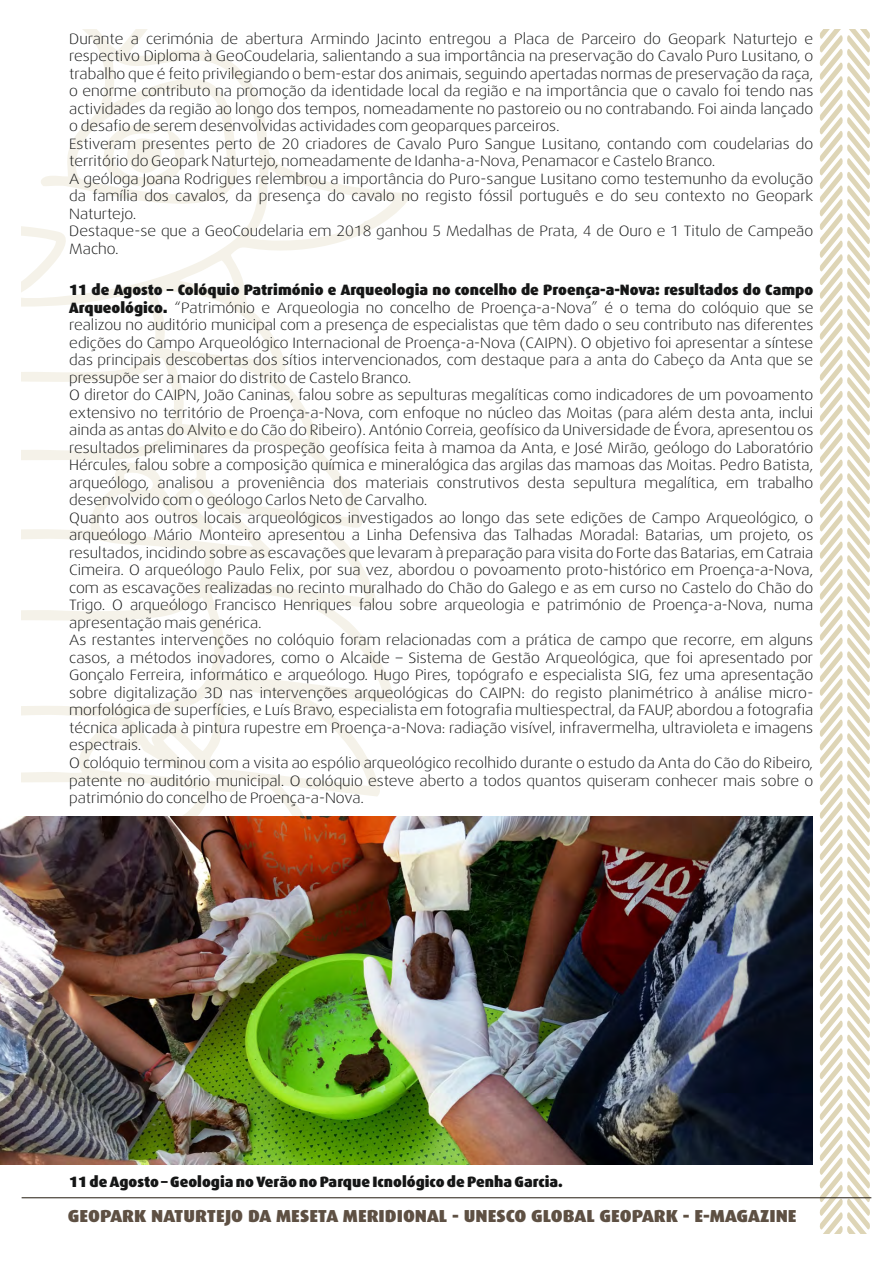
<style>
.page{position:relative;width:893px;height:1263px;background:#fff}
.page>*{position:absolute;margin:0;border:0;box-sizing:border-box;transform-origin:0 0}
.t1{font:900 17.4px "Dax";color:#5e5043;scale:1.06 1}
.t2{font:300 15px/17.5px "Dax Wide";color:#151616}
.t3{font:900 15px "Dax";color:#151616}
.s1{font-family:"Dax";font-weight:900}
.s2{font-family:"Swiss 721 BT";font-weight:900}
</style>
<div class="page">
<svg style="left:22px;top:30px;width:391px;height:786px"></svg>
<svg style="left:96px;top:110px;width:97px;height:90px"></svg>
<svg style="left:22px;top:226px;width:50px;height:68px"></svg>
<svg style="left:820px;top:30px;width:50px;height:1203px"></svg>
<hr style="left:22px;top:1197px;width:849px;height:1px;background:#221a0f">
<img style="left:0;top:816px;width:812px;height:349px">
<p class="t2" style="left:69px;top:30px;width:746px">Durante a cerimónia de abertura Armindo Jacinto entregou a Placa de Parceiro do Geopark Naturtejo e respectivo Diploma à GeoCoudelaria, salientando a sua importância na preservação do Cavalo Puro Lusitano, o trabalho que é feito privilegiando o bem-estar dos animais, seguindo apertadas normas de preservação da raça, o enorme contributo na promoção da identidade local da região e na importância que o cavalo foi tendo nas actividades da região ao longo dos tempos, nomeadamente no pastoreio ou no contrabando. Foi ainda lançado o desafio de serem desenvolvidas actividades com geoparques parceiros.<br>Estiveram presentes perto de 20 criadores de Cavalo Puro Sangue Lusitano, contando com coudelarias do território do Geopark Naturtejo, nomeadamente de Idanha-a-Nova, Penamacor e Castelo Branco.<br>A geóloga Joana Rodrigues relembrou a importância do Puro-sangue Lusitano como testemunho da evolução da família dos cavalos, da presença do cavalo no registo fóssil português e do seu contexto no Geopark Naturtejo.<br>Destaque-se que a GeoCoudelaria em 2018 ganhou 5 Medalhas de Prata, 4 de Ouro e 1 Titulo de Campeão Macho.</p>
<p class="t3" style="left:69px;top:281px;width:746px">11 de Agosto – Colóquio Património e Arqueologia no concelho de Proença-a-Nova: resultados do Campo</p>
<p class="t2" style="left:69px;top:299px;width:746px"><span class="s1">Arqueológico</span><span class="s2">.</span> “Património e Arqueologia no concelho de Proença-a-Nova” é o tema do colóquio que se realizou no auditório municipal com a presença de especialistas que têm dado o seu contributo nas diferentes edições do Campo Arqueológico Internacional de Proença-a-Nova (CAIPN). O objetivo foi apresentar a síntese das principais descobertas dos sítios intervencionados, com destaque para a anta do Cabeço da Anta que se pressupõe ser a maior do distrito de Castelo Branco.<br>O diretor do CAIPN, João Caninas, falou sobre as sepulturas megalíticas como indicadores de um povoamento extensivo no território de Proença-a-Nova, com enfoque no núcleo das Moitas (para além desta anta, inclui ainda as antas do Alvito e do Cão do Ribeiro). António Correia, geofísico da Universidade de Évora, apresentou os resultados preliminares da prospeção geofísica feita à mamoa da Anta, e José Mirão, geólogo do Laboratório Hércules, falou sobre a composição química e mineralógica das argilas das mamoas das Moitas. Pedro Batista, arqueólogo, analisou a proveniência dos materiais construtivos desta sepultura megalítica, em trabalho desenvolvido com o geólogo Carlos Neto de Carvalho.<br>Quanto aos outros locais arqueológicos investigados ao longo das sete edições de Campo Arqueológico, o arqueólogo Mário Monteiro apresentou a Linha Defensiva das Talhadas Moradal: Batarias, um projeto, os resultados, incidindo sobre as escavações que levaram à preparação para visita do Forte das Batarias, em Catraia Cimeira. O arqueólogo Paulo Felix, por sua vez, abordou o povoamento proto-histórico em Proença-a-Nova, com as escavações realizadas no recinto muralhado do Chão do Galego e as em curso no Castelo do Chão do Trigo. O arqueólogo Francisco Henriques falou sobre arqueologia e património de Proença-a-Nova, numa apresentação mais genérica.<br>As restantes intervenções no colóquio foram relacionadas com a prática de campo que recorre, em alguns casos, a métodos inovadores, como o Alcaide – Sistema de Gestão Arqueológica, que foi apresentado por Gonçalo Ferreira, informático e arqueólogo. Hugo Pires, topógrafo e especialista SIG, fez uma apresentação sobre digitalização 3D nas intervenções arqueológicas do CAIPN: do registo planimétrico à análise micro&shy;morfológica de superfícies, e Luís Bravo, especialista em fotografia multiespectral, da FAUP, abordou a fotografia técnica aplicada à pintura rupestre em Proença-a-Nova: radiação visível, infravermelha, ultravioleta e imagens espectrais.<br>O colóquio terminou com a visita ao espólio arqueológico recolhido durante o estudo da Anta do Cão do Ribeiro, patente no auditório municipal. O colóquio esteve aberto a todos quantos quiseram conhecer mais sobre o património do concelho de Proença-a-Nova.</p>
<p class="t3" style="left:69px;top:1173px;width:495px">11 de Agosto – Geologia no Verão no Parque Icnológico de Penha Garcia.</p>
<p class="t1" style="left:68px;top:1206px;width:689px">GEOPARK NATURTEJO DA MESETA MERIDIONAL - UNESCO GLOBAL GEOPARK - E-MAGAZINE</p>
</div>
